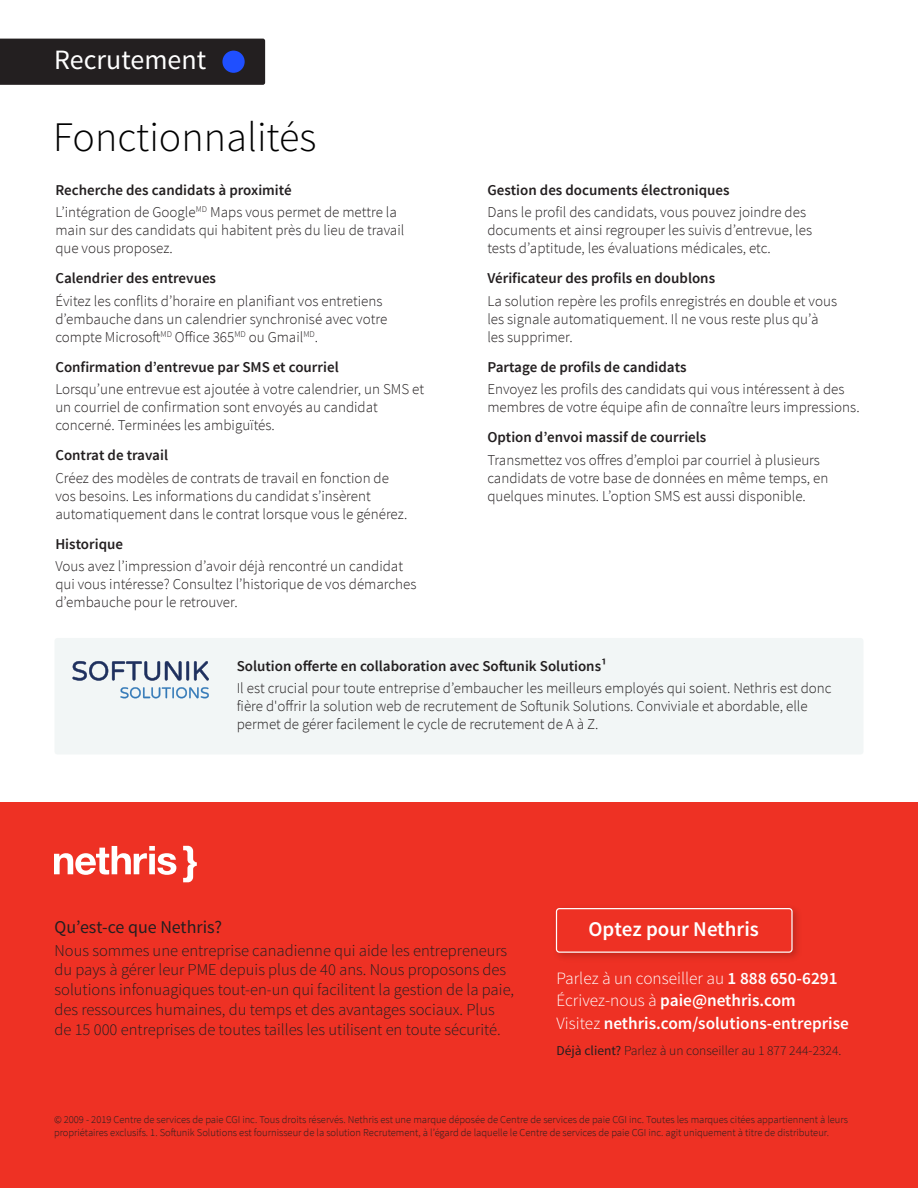
<style>
.page{position:relative;width:918px;height:1188px;background:#fff}
.page>*{position:absolute;margin:0;border:0;box-sizing:border-box;transform-origin:0 0}
.t1{font:300 42px "Source Sans Pro";color:#000}
.t2{font:27.9px "Source Sans Pro";color:#fff}
.t3{font:600 21px "Source Sans Pro";color:#fff}
.t4{font:18px "Source Sans Pro";color:#231f20}
.t5{font:600 17.25px/22.5px "Source Sans Pro";color:#fff}
.t6{font:300 16.5px/19.8px "Source Sans Pro";color:#231f20}
.t7{font:300 15px/18px "Source Sans Pro";color:#231f20}
.t8{font:600 15px "Source Sans Pro";color:#231f20}
.t9{font:300 13.5px "Source Sans Pro";color:#231f20}
.t10{font:300 10.5px/12.6px "Source Sans Pro";color:#231f20}
.s1{font-weight:600}
.s2{font-weight:300}
.s3{font-weight:400}
</style>
<div class="page">
<div style="left:55px;top:638px;width:809px;height:116px;background:#f2f6f6;border-radius:3px"></div>
<div style="left:0;top:39px;width:265px;height:46px;background:#231f20"></div>
<div style="left:222px;top:51px;width:23px;height:22px;background:#1f4fff;border-radius:50%"></div>
<div style="left:0;top:802px;width:918px;height:386px;background:#ee3124"></div>
<svg style="left:183px;top:846px;width:14px;height:36px"></svg>
<svg style="left:54px;top:846px;width:122px;height:29px"></svg>
<img style="left:555px;top:909px;width:244px;height:49px">
<div style="left:556px;top:909px;width:236px;height:43px;background:#ee3124;border-radius:3px"></div>
<div style="left:556px;top:908px;width:237px;height:45px;border:1px solid #fff;border-radius:3px"></div>
<svg style="left:72px;top:661px;width:137px;height:20px"></svg>
<svg style="left:120px;top:687px;width:89px;height:11px"></svg>
<h2 class="t2" style="left:54px;top:42px;width:154px">Recrutement</h2>
<h1 class="t1" style="left:53px;top:112px;width:265px">Fonctionnalités</h1>
<p class="t7" style="left:55px;top:179px;width:343px;line-height:22.5px"><span class="s1">Recherche des candidats à proximité<br></span>L’intégration de Google<sup>MD</sup> Maps vous permet de mettre la</p>
<p class="t7" style="left:55px;top:221px;width:351px">main sur des candidats qui habitent près du lieu de travail que vous proposez.</p>
<p class="t8" style="left:55px;top:269px;width:162px">Calendrier des entrevues</p>
<p class="t7" style="left:55px;top:292px;width:333px">Évitez les conflits d’horaire en planifiant vos entretiens d’embauche dans un calendrier synchronisé avec votre compte Microsoft<sup>MD</sup> Office 365<sup>MD</sup> ou Gmail<sup>MD</sup>.</p>
<p class="t8" style="left:55px;top:357px;width:285px">Confirmation d’entrevue par SMS et courriel</p>
<p class="t7" style="left:55px;top:380px;width:370px">Lorsqu’une entrevue est ajoutée à votre calendrier, un SMS et un courriel de confirmation sont envoyés au candidat concerné. Terminées les ambiguïtés.</p>
<p class="t8" style="left:55px;top:446px;width:114px">Contrat de travail</p>
<p class="t7" style="left:55px;top:469px;width:353px">Créez des modèles de contrats de travail en fonction de vos besoins. Les informations du candidat s’insèrent automatiquement dans le contrat lorsque vous le générez.</p>
<p class="t8" style="left:55px;top:534px;width:69px">Historique</p>
<p class="t7" style="left:55px;top:557px;width:363px">Vous avez l’impression d’avoir déjà rencontré un candidat qui vous intéresse? Consultez l’historique de vos démarches d’embauche pour le retrouver.</p>
<p class="t8" style="left:487px;top:180px;width:244px">Gestion des documents électroniques</p>
<p class="t7" style="left:487px;top:203px;width:326px">Dans le profil des candidats, vous pouvez joindre des documents et ainsi regrouper les suivis d’entrevue, les tests d’aptitude, les évaluations médicales, etc.</p>
<p class="t8" style="left:487px;top:269px;width:229px">Vérificateur des profils en doublons</p>
<p class="t7" style="left:487px;top:292px;width:351px">La solution repère les profils enregistrés en double et vous les signale automatiquement. Il ne vous reste plus qu’à les supprimer.</p>
<p class="t8" style="left:487px;top:357px;width:201px">Partage de profils de candidats</p>
<p class="t7" style="left:487px;top:380px;width:374px">Envoyez les profils des candidats qui vous intéressent à des membres de votre équipe afin de connaître leurs impressions.</p>
<p class="t8" style="left:487px;top:428px;width:221px">Option d’envoi massif de courriels</p>
<p class="t7" style="left:487px;top:451px;width:343px">Transmettez vos offres d’emploi par courriel à plusieurs candidats de votre base de données en même temps, en quelques minutes. L’option SMS est aussi disponible.</p>
<p class="t8" style="left:237px;top:656px;width:372px">Solution offerte en collaboration avec Softunik Solutions1</p>
<p class="t7" style="left:237px;top:679px;width:597px">Il est crucial pour toute entreprise d’embaucher les meilleurs employés qui soient. Nethris est donc fière d'offrir la solution web de recrutement de Softunik Solutions. Conviviale et abordable, elle permet de gérer facilement le cycle de recrutement de A à Z.</p>
<p class="t4" style="left:55px;top:916px;width:169px">Qu’est-ce que Nethris?</p>
<p class="t6" style="left:55px;top:940px;width:461px">Nous sommes une entreprise canadienne qui aide les entrepreneurs du pays à gérer leur PME depuis plus de 40 ans. Nous proposons des solutions infonuagiques tout-en-un qui facilitent la gestion de la paie, des ressources humaines, du temps et des avantages sociaux. Plus de 15 000 entreprises de toutes tailles les utilisent en toute sécurité.</p>
<h3 class="t3" style="left:589px;top:916px;width:172px">Optez pour Nethris</h3>
<p class="t5" style="left:556px;top:967px;width:294px"><span class="s2">Parlez à un conseiller au</span> 1 888 650-6291<br><span class="s2">Écrivez-nous à</span> paie@nethris.com<br><span class="s2">Visitez</span> nethris.com/solutions-entreprise</p>
<p class="t9" style="left:556px;top:1042px;width:286px"><span class="s3">Déjà client?</span> Parlez à un conseiller au 1 877 244-2324.</p>
<p class="t10" style="left:54px;top:1114px;width:795px">© 2009 - 2019 Centre de services de paie CGI inc. Tous droits réservés. Nethris est une marque déposée de Centre de services de paie CGI inc. Toutes les marques citées appartiennent à leurs propriétaires exclusifs. 1. Softunik Solutions est fournisseur de la solution Recrutement, à l’égard de laquelle le Centre de services de paie CGI inc. agit uniquement à titre de distributeur.</p>
</div>
